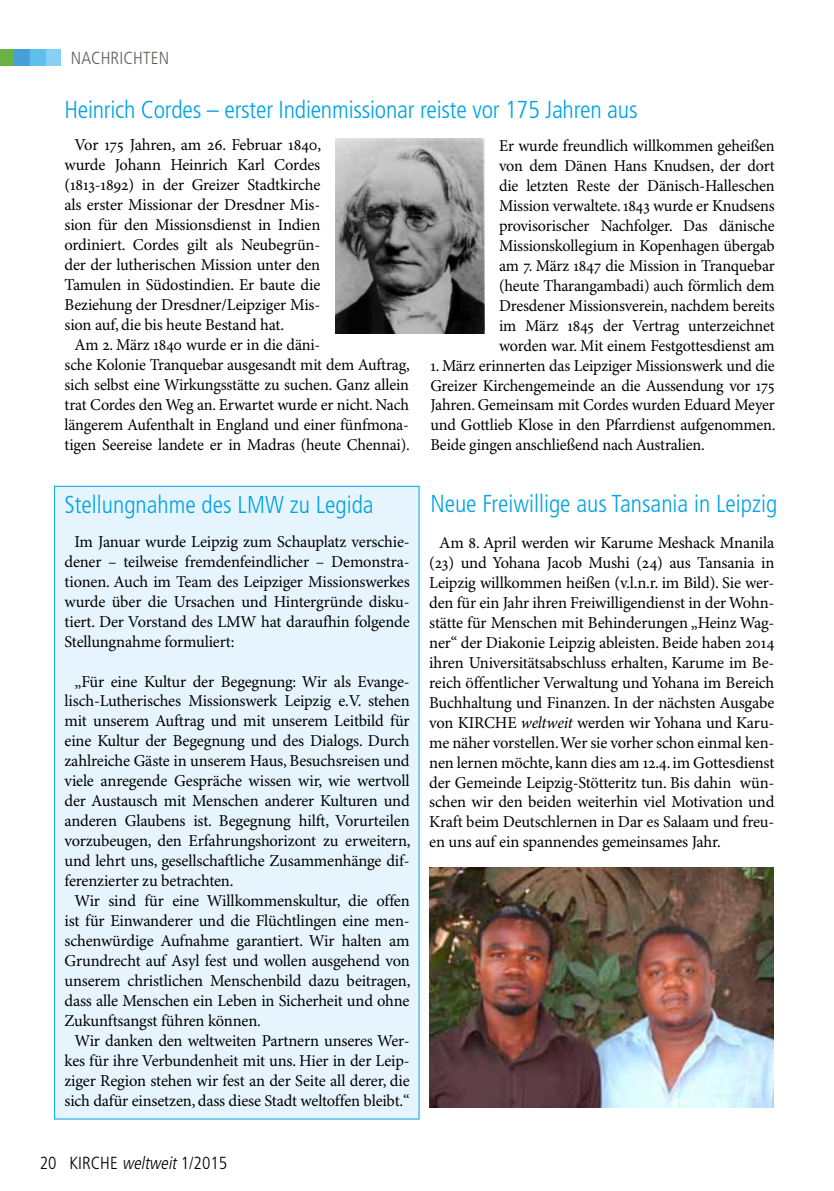
<style>
.page{position:relative;width:834px;height:1191px;background:#fff}
.page>*{position:absolute;margin:0;border:0;box-sizing:border-box;transform-origin:0 0}
.t1{font:300 condensed 24.5px "Frutiger";letter-spacing:-.01em;color:#00a2e6}
.t2{font:italic 300 condensed 17.5px "Frutiger";color:#000}
.t3{font:300 condensed 17.5px "Frutiger";letter-spacing:.01em;color:#605d5a}
.t4{font:300 condensed 17.5px "Frutiger";color:#000}
.t5{font:16.62px/19.9px "Minion Pro";letter-spacing:-.01em;color:#000;text-align:justify}
.s1{font-style:italic}
.s2{font-style:normal}
</style>
<div class="page">
<img style="left:0;top:50px;width:61px;height:15px">
<div style="left:54px;top:486px;width:365px;height:633px;background:#e6f5fd;border:1px solid #00a2e6"></div>
<img style="left:335px;top:138px;width:149px;height:196px">
<img style="left:429px;top:867px;width:344px;height:240px">
<p class="t3" style="left:71px;top:48px;width:100px">Nachrichten</p>
<h1 class="t1" style="left:64px;top:95px;width:574px">Heinrich Cordes – erster I ndienmissionar reiste vor 175 Jahren aus</h1>
<p class="t5" style="left:74px;top:136px;width:248px">Vor 175 Jahren, am 26. Februar 1840,</p>
<p class="t5" style="left:64px;top:156px;width:257px">wurde Johann Heinrich Karl Cordes</p>
<p class="t5" style="left:64px;top:175px;width:257px">(1813-1892) in der Greizer Stadtkirche</p>
<p class="t5" style="left:64px;top:195px;width:257px">als erster Missionar der Dresdner Mis-</p>
<p class="t5" style="left:64px;top:215px;width:257px">sion für den Missionsdienst in Indien</p>
<p class="t5" style="left:64px;top:235px;width:257px">ordiniert. Cordes gilt als Neubegrün-</p>
<p class="t5" style="left:64px;top:255px;width:257px">der der lutherischen Mission unter den</p>
<p class="t5" style="left:64px;top:275px;width:257px">Tamulen in Südostindien. Er baute die</p>
<p class="t5" style="left:64px;top:295px;width:257px">Beziehung der Dresdner/Leipziger Mis-</p>
<p class="t5" style="left:64px;top:315px;width:221px">sion auf, die bis heute Bestand hat.</p>
<p class="t5" style="left:74px;top:335px;width:247px">Am 2. März 1840 wurde er in die däni-</p>
<p class="t5" style="left:64px;top:355px;width:347px">sche Kolonie Tranquebar ausgesandt mit dem Auftrag,</p>
<p class="t5" style="left:64px;top:375px;width:346px">sich selbst eine Wirkungsstätte zu suchen. Ganz allein</p>
<p class="t5" style="left:64px;top:395px;width:346px">trat Cordes den Weg an. Erwartet wurde er nicht. Nach</p>
<p class="t5" style="left:64px;top:415px;width:346px">längerem Aufenthalt in England und einer fünfmona-</p>
<p class="t5" style="left:64px;top:435px;width:347px">tigen Seereise landete er in Madras (heute Chennai).</p>
<p class="t5" style="left:499px;top:136px;width:277px">Er wurde freundlich willkommen geheißen von dem Dänen Hans Knudsen, der dort die letzten Reste der Dänisch-Halleschen Mission verwaltete. 1843 wurde er Knudsens provisorischer Nachfolger. Das dänische Missionskollegium in Kopenhagen übergab am 7. März 1847 die Mission in Tranquebar (heute Tharangambadi) auch förmlich dem Dresdener Missionsverein, nachdem bereits im März 1845 der Vertrag unterzeichnet worden war. Mit einem Festgottesdienst am</p>
<p class="t5" style="left:430px;top:356px;width:347px">1. März erinnerten das Leipziger Missionswerk und die Greizer Kirchengemeinde an die Aussendung vor 175<br>Jahren. Gemeinsam mit Cordes wurden Eduard Meyer und Gottlieb Klose in den Pfarrdienst aufgenommen.<br>Beide gingen anschließend nach Australien.</p>
<h1 class="t1" style="left:64px;top:491px;width:310px">Stellungnahme des LMW zu Legida</h1>
<h1 class="t1" style="left:430px;top:489px;width:348px">Neue Freiwillige aus Tansania in Leipzig</h1>
<p class="t5" style="left:429px;top:533px;width:346px;text-indent:10px">Am 8. April werden wir Karume Meshack Mnanila (23) und Yohana Jacob Mushi (24) aus Tansania in Leipzig willkommen heißen (v.l.n.r. im Bild). Sie wer&shy;den für ein Jahr ihren Freiwilligendienst in der Wohn&shy;stätte für Menschen mit Behinderungen „Heinz Wag&shy;ner“ der Diakonie Leipzig ableisten. Beide haben 2014 ihren Universitätsabschluss erhalten, Karume im Be&shy;reich öffentlicher Verwaltung und Yohana im Bereich Buchhaltung und Finanzen. In der nächsten Ausgabe von KIRCHE <span class="s1">weltweit</span> werden wir Yohana und Karu&shy;me näher vorstellen. Wer sie vorher schon einmal ken&shy;nen lernen möchte, kann dies am 12.4. im Gottesdienst der Gemeinde Leipzig-Stötteritz tun. Bis dahin wün&shy;schen wir den beiden weiterhin viel Motivation und Kraft beim Deutschlernen in Dar es Salaam und freu&shy;en uns auf ein spannendes gemeinsames Jahr.</p>
<p class="t5" style="left:64px;top:532px;width:346px;text-indent:10px">Im Januar wurde Leipzig zum Schauplatz verschie&shy;dener – teilweise fremdenfeindlicher – Demonstra&shy;tionen. Auch im Team des Leipziger Missionswerkes wurde über die Ursachen und Hintergründe disku&shy;tiert. Der Vorstand des LMW hat daraufhin folgende Stellungnahme formuliert:</p>
<p class="t5" style="left:74px;top:672px;width:337px">„Für eine Kultur der Begegnung: Wir als Evange-</p>
<p class="t5" style="left:64px;top:692px;width:346px">lisch-Lutherisches Missionswerk Leipzig e.V. stehen</p>
<p class="t5" style="left:64px;top:712px;width:346px">mit unserem Auftrag und mit unserem Leitbild für</p>
<p class="t5" style="left:64px;top:731px;width:346px">eine Kultur der Begegnung und des Dialogs. Durch</p>
<p class="t5" style="left:64px;top:751px;width:346px">zahlreiche Gäste in unserem Haus, Besuchsreisen und</p>
<p class="t5" style="left:64px;top:771px;width:346px">viele anregende Gespräche wissen wir, wie wertvoll</p>
<p class="t5" style="left:64px;top:791px;width:346px">der Austausch mit Menschen anderer Kulturen und</p>
<p class="t5" style="left:64px;top:811px;width:346px">anderen Glaubens ist. Begegnung hilft, Vorurteilen</p>
<p class="t5" style="left:64px;top:831px;width:347px">vorzubeugen, den Erfahrungshorizont zu erweitern,</p>
<p class="t5" style="left:64px;top:851px;width:346px">und lehrt uns, gesellschaftliche Zusammenhänge dif-</p>
<p class="t5" style="left:64px;top:871px;width:170px">ferenzierter zu betrachten.</p>
<p class="t5" style="left:74px;top:891px;width:337px">Wir sind für eine Willkommenskultur, die offen</p>
<p class="t5" style="left:64px;top:911px;width:346px">ist für Einwanderer und die Flüchtlingen eine men-</p>
<p class="t5" style="left:64px;top:931px;width:346px">schenwürdige Aufnahme garantiert. Wir halten am</p>
<p class="t5" style="left:64px;top:951px;width:346px">Grundrecht auf Asyl fest und wollen ausgehend von</p>
<p class="t5" style="left:64px;top:971px;width:347px">unserem christlichen Menschenbild dazu beitragen,</p>
<p class="t5" style="left:64px;top:991px;width:346px">dass alle Menschen ein Leben in Sicherheit und ohne</p>
<p class="t5" style="left:64px;top:1011px;width:198px">Zukunftsangst führen können.</p>
<p class="t5" style="left:74px;top:1031px;width:337px">Wir danken den weltweiten Partnern unseres Wer-</p>
<p class="t5" style="left:64px;top:1051px;width:346px">kes für ihre Verbundenheit mit uns. Hier in der Leip-</p>
<p class="t5" style="left:64px;top:1071px;width:346px">ziger Region stehen wir fest an der Seite all derer, die</p>
<p class="t5" style="left:64px;top:1091px;width:346px">sich dafür einsetzen, dass diese Stadt weltoffen bleibt.“</p>
<p class="t4" style="left:40px;top:1153px;width:39px">20 KIRCHE</p>
<p class="t2" style="left:122px;top:1153px;width:107px">weltweit<span class="s2">1 / 2 0 1 5</span></p>
</div>
